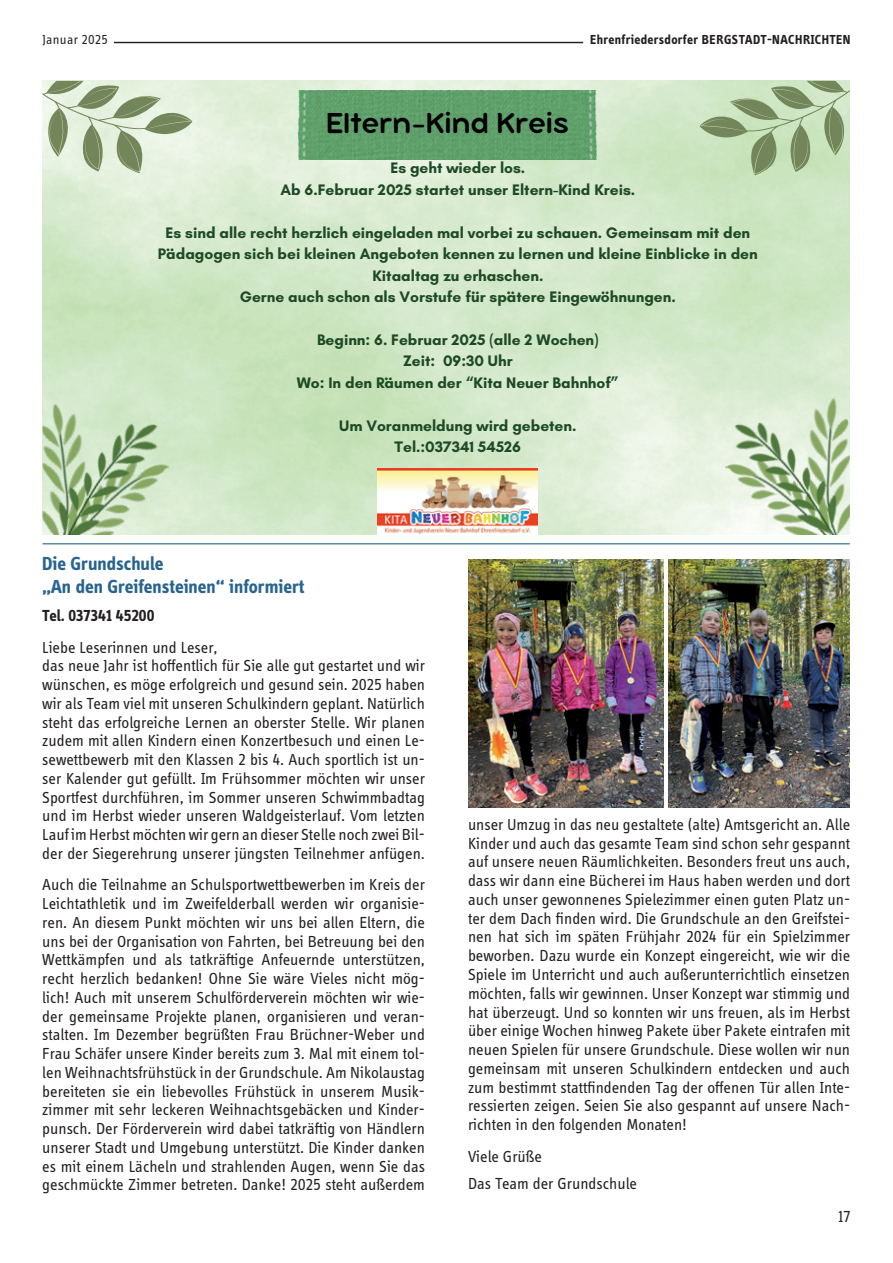
<style>
.page{position:relative;width:893px;height:1263px;background:#fff}
.page>*{position:absolute;margin:0;border:0;box-sizing:border-box;transform-origin:0 0}
.t1{font:31.35px "Bubbleboddy Neue";color:#000}
.Mengentext_normal{font:700 19.5px "Info Display Pro";color:#28648f}
.Mengentext_normal-2{font:16.5px/18.8px "Info Display Pro";color:#231f20;text-align:justify}
.Mengentext_normal-3{font:700 16.5px "Info Display Pro";color:#231f20}
.t2{font:700 15.45px/21.5px "Glacial Indifference";color:#1d4a25;text-align:center}
.t3{font:700 13.5px "Info Display Pro";letter-spacing:.03em;color:#231f20}
.t4{font:13.5px "Info Display Pro";letter-spacing:.025em;color:#231f20}
</style>
<div class="page">
<hr style="left:114px;top:42px;width:469px;height:1px;background:#231f20">
<img style="left:43px;top:81px;width:807px;height:454px">
<img style="left:43px;top:392px;width:137px;height:143px">
<img style="left:712px;top:386px;width:138px;height:149px">
<svg style="left:43px;top:81px;width:150px;height:92px"></svg>
<img style="left:297px;top:91px;width:301px;height:68px">
<svg style="left:699px;top:81px;width:151px;height:95px"></svg>
<img style="left:378px;top:468px;width:160px;height:67px">
<hr style="left:43px;top:543px;width:807px;height:1px;background:#28648f">
<img style="left:468px;top:559px;width:195px;height:249px">
<img style="left:669px;top:559px;width:181px;height:249px">
<p class="t4" style="left:43px;top:31px;width:67px">Januar 2025</p>
<p class="t3" style="left:590px;top:31px;width:262px">Ehrenfriedersdorfer BERGSTADT-NACHRICHTEN</p>
<p class="t1" style="left:326px;top:106px;width:244px">Eltern-Kind Kreis</p>
<p class="t2" style="left:280px;top:157px;width:356px">Es geht wieder los.<br>Ab 6.Februar 2025 startet unser Eltern-Kind Kreis.</p>
<p class="t2" style="left:158px;top:222px;width:601px">Es sind alle recht herzlich eingeladen mal vorbei zu schauen. Gemeinsam mit den Pädagogen sich bei kleinen Angeboten kennen zu lernen und kleine Einblicke in den Kitaaltag zu erhaschen.<br>Gerne auch schon als Vorstufe für spätere Eingewöhnungen.</p>
<p class="t2" style="left:297px;top:329px;width:324px">Beginn: 6. Februar 2025 (alle 2 Wochen)<br>Zeit: 09:30 Uhr<br>Wo: In den Räumen der “Kita Neuer Bahnhof”</p>
<p class="t2" style="left:339px;top:415px;width:239px">Um Voranmeldung wird gebeten.<br>Tel.:037341 54526</p>
<p class="Mengentext_normal" style="left:42px;top:552px;width:123px">Die Grundschule</p>
<p class="Mengentext_normal" style="left:42px;top:574px;width:263px">„An den Greifensteinen“ informiert</p>
<p class="Mengentext_normal-3" style="left:42px;top:605px;width:114px">Tel. 037341 45200</p>
<p class="Mengentext_normal-2" style="left:42px;top:637px;width:177px">Liebe Leserinnen und Leser,</p>
<p class="Mengentext_normal-2" style="left:42px;top:656px;width:384px">das neue Jahr ist hoffentlich für Sie alle gut gestartet und wir wünschen, es möge erfolgreich und gesund sein. 2025 haben wir als Team viel mit unseren Schulkindern geplant. Natürlich steht das erfolgreiche Lernen an oberster Stelle. Wir planen zudem mit allen Kindern einen Konzertbesuch und einen Le&shy;sewettbewerb mit den Klassen 2 bis 4. Auch sportlich ist un&shy;ser Kalender gut gefüllt. Im Frühsommer möchten wir unser Sportfest durchführen, im Sommer unseren Schwimmbadtag und im Herbst wieder unseren Waldgeisterlauf. Vom letzten Lauf im Herbst möchten wir gern an dieser Stelle noch zwei Bil&shy;der der Siegerehrung unserer jüngsten Teilnehmer anfügen.</p>
<p class="Mengentext_normal-2" style="left:42px;top:875px;width:384px">Auch die Teilnahme an Schulsportwettbewerben im Kreis der Leichtathletik und im Zweifelderball werden wir organisie&shy;ren. An diesem Punkt möchten wir uns bei allen Eltern, die uns bei der Organisation von Fahrten, bei Betreuung bei den Wettkämpfen und als tatkräftige Anfeuernde unterstützen, recht herzlich bedanken! Ohne Sie wäre Vieles nicht mög&shy;lich! Auch mit unserem Schulförderverein möchten wir wie&shy;der gemeinsame Projekte planen, organisieren und veran&shy;stalten. Im Dezember begrüßten Frau Brüchner-Weber und Frau Schäfer unsere Kinder bereits zum 3. Mal mit einem tol&shy;len Weihnachtsfrühstück in der Grundschule. Am Nikolaustag bereiteten sie ein liebevolles Frühstück in unserem Musik&shy;zimmer mit sehr leckeren Weihnachtsgebäcken und Kinder&shy;punsch. Der Förderverein wird dabei tatkräftig von Händlern unserer Stadt und Umgebung unterstützt. Die Kinder danken es mit einem Lächeln und strahlenden Augen, wenn Sie das geschmückte Zimmer betreten. Danke! 2025 steht außerdem</p>
<p class="Mengentext_normal-2" style="left:468px;top:815px;width:384px">unser Umzug in das neu gestaltete (alte) Amtsgericht an. Alle Kinder und auch das gesamte Team sind schon sehr gespannt auf unsere neuen Räumlichkeiten. Besonders freut uns auch, dass wir dann eine Bücherei im Haus haben werden und dort auch unser gewonnenes Spielezimmer einen guten Platz un&shy;ter dem Dach finden wird. Die Grundschule an den Greifstei&shy;nen hat sich im späten Frühjahr 2024 für ein Spielzimmer beworben. Dazu wurde ein Konzept eingereicht, wie wir die Spiele im Unterricht und auch außerunterrichtlich einsetzen möchten, falls wir gewinnen. Unser Konzept war stimmig und hat überzeugt. Und so konnten wir uns freuen, als im Herbst über einige Wochen hinweg Pakete über Pakete eintrafen mit neuen Spielen für unsere Grundschule. Diese wollen wir nun gemeinsam mit unseren Schulkindern entdecken und auch zum bestimmt stattfindenden Tag der offenen Tür allen Inte&shy;ressierten zeigen. Seien Sie also gespannt auf unsere Nach&shy;richten in den folgenden Monaten!</p>
<p class="Mengentext_normal-2" style="left:468px;top:1146px;width:76px">Viele Grüße</p>
<p class="Mengentext_normal-2" style="left:468px;top:1173px;width:171px">Das Team der Grundschule</p>
<p class="Mengentext_normal-2" style="left:838px;top:1206px;width:14px">17</p>
</div>
